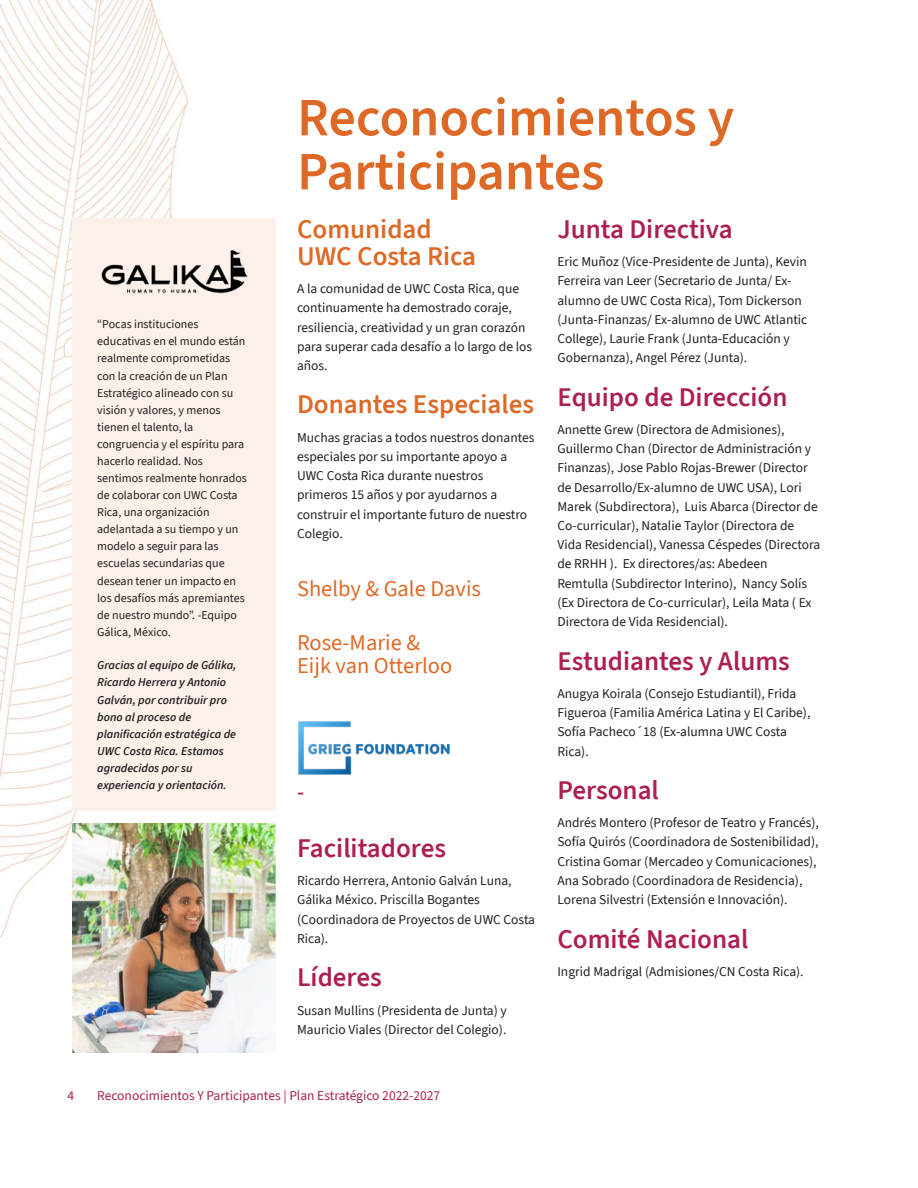
<style>
.page{position:relative;width:918px;height:1188px;background:#fff}
.page>*{position:absolute;margin:0;border:0;box-sizing:border-box;transform-origin:0 0}
.t1{font:600 54px/54px "Source Sans 3";color:#de6927}
.t2{font:600 27px "Source Sans 3";color:#ad1f53}
.t3{font:600 27px/27px "Source Sans 3";color:#de6927}
.t4{font:22.5px/22.5px "Source Sans 3";color:#de6927}
.t5{font:600 22.5px "Source Sans 3";color:#ad1f53}
.t6{font:13.5px/19.2px "Source Sans 3";color:#231f20}
.t7{font:13.5px "Source Sans 3";color:#ad1f53}
.t8{font:12px/17.1px "Source Sans 3";color:#231f20}
.t9{font:italic 600 12px/17.1px "Source Sans 3";color:#231f20}
</style>
<div class="page">
<img style="left:0;top:0;width:200px;height:938px">
<img style="left:298px;top:721px;width:152px;height:54px">
<div style="left:72px;top:219px;width:203px;height:592px;background:#fbf0ea"></div>
<img style="left:101px;top:250px;width:147px;height:44px">
<img style="left:72px;top:823px;width:203px;height:230px">
<p class="t8" style="left:97px;top:316px;width:151px">“Pocas instituciones educativas en el mundo están realmente comprometidas con la creación de un Plan<br>Estratégico alineado con su visión y valores, y menos tienen el talento, la congruencia y el espíritu para hacerlo realidad. Nos sentimos realmente honrados de colaborar con UWC Costa<br>Rica, una organización adelantada a su tiempo y un modelo a seguir para las escuelas secundarias que desean tener un impacto en los desafíos más apremiantes de nuestro mundo”. -Equipo<br>Gálica, México.</p>
<p class="t9" style="left:97px;top:657px;width:141px">Gracias al equipo de Gálika,<br>Ricardo Herrera y Antonio<br>Galván, por contribuir pro bono al proceso de planificación estratégica de<br>UWC Costa Rica. Estamos agradecidos por su experiencia y orientación.</p>
<h1 class="t1" style="left:297px;top:90px;width:439px">Reconocimientos y<br>Participantes</h1>
<h2 class="t3" style="left:297px;top:215px;width:181px">Comunidad<br>UWC Costa Rica</h2>
<p class="t6" style="left:297px;top:279px;width:237px">A la comunidad de UWC Costa Rica, que continuamente ha demostrado coraje, resiliencia, creatividad y un gran corazón para superar cada desafío a lo largo de los años.</p>
<h2 class="t3" style="left:297px;top:391px;width:239px">Donantes Especiales</h2>
<p class="t6" style="left:297px;top:428px;width:239px">Muchas gracias a todos nuestros donantes especiales por su importante apoyo a<br>UWC Costa Rica durante nuestros primeros 15 años y por ayudarnos a construir el importante futuro de nuestro<br>Colegio.</p>
<h3 class="t4" style="left:297px;top:577px;width:185px">Shelby &amp; Gale Davis</h3>
<h3 class="t4" style="left:297px;top:631px;width:157px">Rose-Marie &amp;<br>Eijk van Otterloo</h3>
<h2 class="t2" style="left:557px;top:211px;width:177px">Junta Directiva</h2>
<p class="t6" style="left:557px;top:252px;width:252px">Eric Muñoz (Vice-Presidente de Junta), Kevin Ferreira van Leer (Secretario de Junta/ Ex&shy;alumno de UWC Costa Rica), Tom Dickerson (Junta-Finanzas/ Ex-alumno de UWC Atlantic College), Laurie Frank (Junta-Educación y Gobernanza), Angel Pérez (Junta).</p>
<h2 class="t2" style="left:557px;top:379px;width:232px">Equipo de Dirección</h2>
<p class="t6" style="left:557px;top:420px;width:264px">Annette Grew (Directora de Admisiones), Guillermo Chan (Director de Administración y Finanzas), Jose Pablo Rojas-Brewer (Director de Desarrollo/Ex-alumno de UWC USA), Lori Marek (Subdirectora), Luis Abarca (Director de Co-curricular), Natalie Taylor (Directora de Vida Residencial), Vanessa Céspedes (Directora de RRHH ). Ex directores/as: Abedeen Remtulla (Subdirector Interino), Nancy Solís (Ex Directora de Co-curricular), Leila Mata ( Ex Directora de Vida Residencial).</p>
<h2 class="t2" style="left:557px;top:643px;width:234px">Estudiantes y Alums</h2>
<p class="t6" style="left:557px;top:684px;width:255px">Anugya Koirala (Consejo Estudiantil), Frida Figueroa (Familia América Latina y El Caribe), Sofía Pacheco´18 (Ex-alumna UWC Costa Rica).</p>
<h2 class="t2" style="left:557px;top:772px;width:103px">Personal</h2>
<p class="t6" style="left:557px;top:813px;width:263px">Andrés Montero (Profesor de Teatro y Francés), Sofía Quirós (Coordinadora de Sostenibilidad), Cristina Gomar (Mercadeo y Comunicaciones), Ana Sobrado (Coordinadora de Residencia), Lorena Silvestri (Extensión e Innovación).</p>
<h2 class="t2" style="left:557px;top:921px;width:193px">Comité Nacional</h2>
<p class="t6" style="left:557px;top:962px;width:248px">Ingrid Madrigal (Admisiones/CN Costa Rica).</p>
<h3 class="t5" style="left:297px;top:776px;width:9px">-</h3>
<h2 class="t2" style="left:297px;top:830px;width:150px">Facilitadores</h2>
<p class="t6" style="left:297px;top:871px;width:240px">Ricardo Herrera, Antonio Galván Luna,<br>Gálika México. Priscilla Bogantes (Coordinadora de Proyectos de UWC Costa<br>Rica).</p>
<h2 class="t2" style="left:297px;top:959px;width:86px">Líderes</h2>
<p class="t6" style="left:297px;top:1000px;width:211px">Susan Mullins (Presidenta de Junta) y<br>Mauricio Viales (Director del Colegio).</p>
<p class="t7" style="left:68px;top:1086px;width:8px">4</p>
<p class="t7" style="left:97px;top:1086px;width:344px">Reconocimientos Y Participantes | Plan Estratégico 2022-2027</p>
</div>
